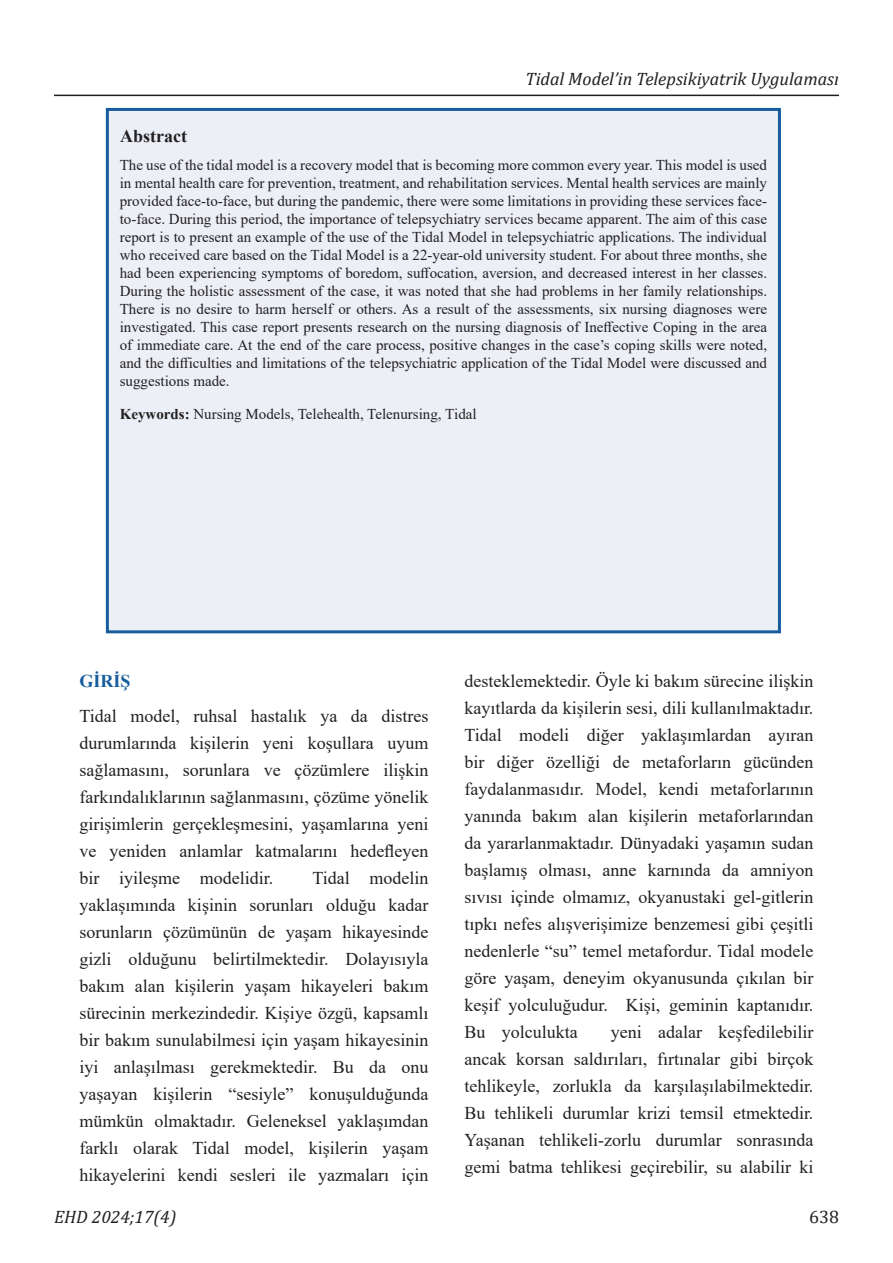
<style>
.page{position:relative;width:893px;height:1263px;background:#fff}
.page>*{position:absolute;margin:0;border:0;box-sizing:border-box;transform-origin:0 0}
.metin_gövde{font:18px/27px "Times New Roman";color:#231f20;text-align:justify}
.t1{font:italic 18px "Cambria";color:#231f20}
.t2{font:700 18px "Times New Roman";color:#231f20}
.metin_gövde_başlık_1{font:700 18px "Times New Roman";color:#175d9e}
.t3{font:18px "Cambria";color:#231f20}
.t4{font:15px/18px "Times New Roman";color:#231f20;text-align:justify}
.s1{font-weight:700}
</style>
<div class="page">
<div style="left:106px;top:108px;width:675px;height:525px;background:#eceff6;border:3px solid #175d9e"></div>
<hr style="left:54px;top:95px;width:785px;height:1px;background:#231f20">
<p class="t1" style="left:525px;top:66px;width:315px">Tidal Model’in Telepsikiyatrik Uygulaması</p>
<p class="t2" style="left:120px;top:123px;width:68px">Abstract</p>
<p class="t4" style="left:120px;top:155px;width:649px">The use of the tidal model is a recovery model that is becoming more common every year. This model is used in mental health care for prevention, treatment, and rehabilitation services. Mental health services are mainly provided face-to-face, but during the pandemic, there were some limitations in providing these services face&shy;to-face. During this period, the importance of telepsychiatry services became apparent. The aim of this case report is to present an example of the use of the Tidal Model in telepsychiatric applications. The individual who received care based on the Tidal Model is a 22-year-old university student. For about three months, she had been experiencing symptoms of boredom, suffocation, aversion, and decreased interest in her classes.<br>During the holistic assessment of the case, it was noted that she had problems in her family relationships.<br>There is no desire to harm herself or others. As a result of the assessments, six nursing diagnoses were investigated. This case report presents research on the nursing diagnosis of Ineffective Coping in the area of immediate care. At the end of the care process, positive changes in the case’s coping skills were noted, and the difficulties and limitations of the telepsychiatric application of the Tidal Model were discussed and suggestions made.</p>
<p class="t4" style="left:120px;top:404px;width:359px"><span class="s1">Keywords:</span> Nursing Models, Telehealth, Telenursing, Tidal</p>
<p class="metin_gövde_başlık_1" style="left:80px;top:668px;width:53px">GİRİŞ</p>
<p class="metin_gövde" style="left:80px;top:702px;width:350px">Tidal model, ruhsal hastalık ya da distres durumlarında kişilerin yeni koşullara uyum sağlamasını, sorunlara ve çözümlere ilişkin farkındalıklarının sağlanmasını, çözüme yönelik girişimlerin gerçekleşmesini, yaşamlarına yeni ve yeniden anlamlar katmalarını hedefleyen bir iyileşme modelidir.</p>
<p class="metin_gövde" style="left:80px;top:864px;width:350px;text-indent:233px">Tidal modelin yaklaşımında kişinin sorunları olduğu kadar sorunların çözümünün de yaşam hikayesinde gizli olduğunu belirtilmektedir. Dolayısıyla bakım alan kişilerin yaşam hikayeleri bakım sürecinin merkezindedir. Kişiye özgü, kapsamlı bir bakım sunulabilmesi için yaşam hikayesinin iyi anlaşılması gerekmektedir. Bu da onu yaşayan kişilerin “sesiyle” konuşulduğunda mümkün olmaktadır. Geleneksel yaklaşımdan farklı olarak Tidal model, kişilerin yaşam hikayelerini kendi sesleri ile yazmaları için</p>
<p class="metin_gövde" style="left:464px;top:667px;width:350px">desteklemektedir. Öyle ki bakım sürecine ilişkin kayıtlarda da kişilerin sesi, dili kullanılmaktadır.<br>Tidal modeli diğer yaklaşımlardan ayıran bir diğer özelliği de metaforların gücünden faydalanmasıdır. Model, kendi metaforlarının yanında bakım alan kişilerin metaforlarından da yararlanmaktadır. Dünyadaki yaşamın sudan başlamış olması, anne karnında da amniyon sıvısı içinde olmamız, okyanustaki gel-gitlerin tıpkı nefes alışverişimize benzemesi gibi çeşitli nedenlerle “su” temel metafordur. Tidal modele göre yaşam, deneyim okyanusunda çıkılan bir keşif yolculuğudur. Kişi, geminin kaptanıdır.<br>Bu yolculukta</p>
<p class="metin_gövde" style="left:464px;top:1018px;width:350px;text-indent:146px">yeni adalar keşfedilebilir ancak korsan saldırıları, fırtınalar gibi birçok tehlikeyle, zorlukla da karşılaşılabilmektedir.<br>Bu tehlikeli durumlar krizi temsil etmektedir.<br>Yaşanan tehlikeli-zorlu durumlar sonrasında gemi batma tehlikesi geçirebilir, su alabilir ki</p>
<p class="t1" style="left:54px;top:1204px;width:124px">EHD 2024;17(4)</p>
<p class="t3" style="left:809px;top:1206px;width:31px">638</p>
</div>
